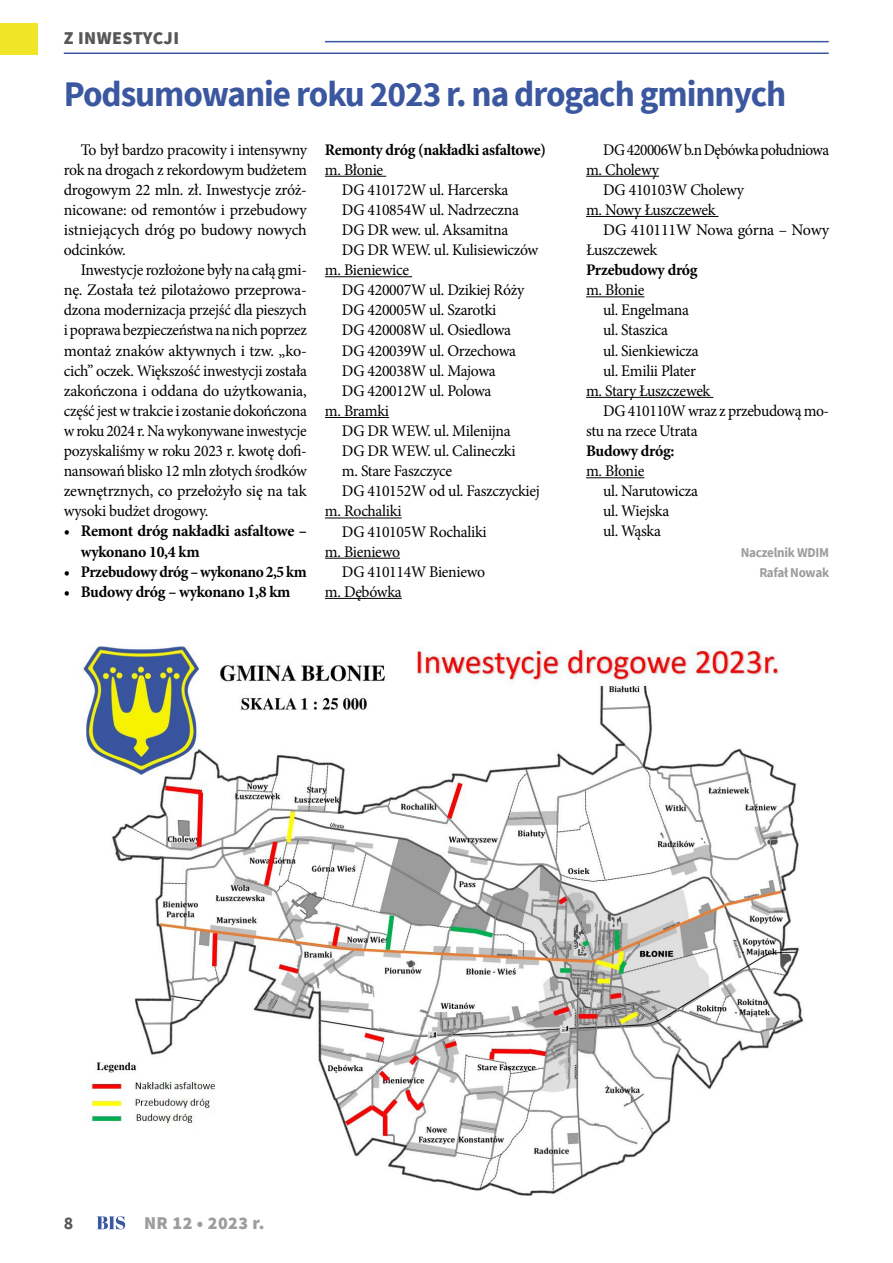
<style>
.page{position:relative;width:893px;height:1263px;background:#fff}
.page>*{position:absolute;margin:0;border:0;box-sizing:border-box;transform-origin:0 0}
.t1{font:700 36px "Source Sans Pro";letter-spacing:-.03em;color:#3b57a0}
.t2{font:900 18px "Source Sans Pro";letter-spacing:.025em;color:#9d9d9c}
.t3{font:900 18px "Source Sans Pro";letter-spacing:.025em;color:#575756}
.t4{font:700 18px "Source Sans Pro";color:#575756}
.t5{font:16.2px/20.1px "Minion Pro";letter-spacing:-.02em;color:#000;text-align:justify}
.t6{font:700 16.2px/20.1px "Minion Pro";letter-spacing:-.02em;color:#000}
.t7{font:16.2px "Minion Pro";letter-spacing:-.02em;color:#000;scale:.95 1}
.t8{font:16.2px "Minion Pro";letter-spacing:-.02em;color:#000;scale:.96 1}
.t9{font:700 13.5px/20.1px "Source Sans Pro";letter-spacing:-.02em;color:#9d9d9c;text-align:right}
</style>
<div class="page">
<hr style="left:325px;top:176px;width:61px;height:1px;background:#000">
<hr style="left:325px;top:276px;width:87px;height:1px;background:#000">
<hr style="left:325px;top:417px;width:64px;height:1px;background:#000">
<hr style="left:325px;top:518px;width:77px;height:1px;background:#000">
<hr style="left:325px;top:558px;width:75px;height:1px;background:#000">
<hr style="left:325px;top:598px;width:77px;height:1px;background:#000">
<hr style="left:586px;top:176px;width:73px;height:1px;background:#000">
<hr style="left:586px;top:216px;width:132px;height:1px;background:#000">
<hr style="left:586px;top:296px;width:58px;height:1px;background:#000">
<hr style="left:586px;top:397px;width:127px;height:1px;background:#000">
<hr style="left:586px;top:477px;width:58px;height:1px;background:#000">
<img style="left:82px;top:646px;width:722px;height:550px">
<svg style="left:97px;top:1216px;width:28px;height:13px"></svg>
<hr style="left:325px;top:41px;width:504px;height:1px;background:#3b57a0">
<hr style="left:64px;top:53px;width:765px;height:1px;background:#3b57a0">
<div style="left:0;top:24px;width:37px;height:31px;background:#f0e527"></div>
<p class="t3" style="left:64px;top:26px;width:117px">Z INWESTYCJI</p>
<h1 class="t1" style="left:64px;top:70px;width:724px">Podsumowanie roku 2023 r. na drogach gminnych</h1>
<p class="t5" style="left:64px;top:139px;width:245px;text-indent:17px">To był bardzo pracowity i intensywny rok na drogach z rekordowym budżetem drogowym 22 mln. zł. Inwestycje zróż&shy;nicowane: od remontów i przebudowy istniejących dróg po budowy nowych odcinków.</p>
<p class="t5" style="left:64px;top:260px;width:245px;text-indent:17px">Inwestycje rozłożone były na całą gmi&shy;nę. Została też pilotażowo przeprowa&shy;dzona modernizacja przejść dla pieszych i poprawa bezpieczeństwa na nich poprzez montaż znaków aktywnych i tzw. „ko&shy;cich” oczek. Większość inwestycji została zakończona i oddana do użytkowania, część jest w trakcie i zostanie dokończona w roku 2024 r. Na wykonywane inwestycje pozyskaliśmy w roku 2023 r. kwotę dofi&shy;nansowań blisko 12 mln złotych środków zewnętrznych, co przełożyło się na tak wysoki budżet drogowy.</p>
<p class="t6" style="left:81px;top:521px;width:228px;text-indent:-17px">• Remont dróg nakładki asfaltowe – wykonano 10,4 km</p>
<p class="t6" style="left:64px;top:561px;width:245px">• Przebudowy dróg – wykonano 2,5 km</p>
<p class="t6" style="left:64px;top:581px;width:228px">• Budowy dróg – wykonano 1,8 km</p>
<p class="t7" style="left:603px;top:138px;width:239px">DG 420006W b.n Dębówka południowa</p>
<p class="t5" style="left:586px;top:159px;width:74px">m. Cholewy</p>
<p class="t5" style="left:603px;top:180px;width:143px">DG 410103W Cholewy</p>
<p class="t5" style="left:586px;top:200px;width:131px">m. Nowy Łuszczewek</p>
<p class="t5" style="left:603px;top:220px;width:228px">DG 410111W Nowa górna – Nowy</p>
<p class="t5" style="left:586px;top:240px;width:73px">Łuszczewek</p>
<p class="t6" style="left:586px;top:260px;width:113px">Przebudowy dróg</p>
<p class="t5" style="left:586px;top:280px;width:60px">m. Błonie</p>
<p class="t5" style="left:603px;top:300px;width:87px">ul. Engelmana</p>
<p class="t5" style="left:603px;top:320px;width:67px">ul. Staszica</p>
<p class="t5" style="left:603px;top:340px;width:97px">ul. Sienkiewicza</p>
<p class="t5" style="left:603px;top:360px;width:95px">ul. Emilii Plater</p>
<p class="t5" style="left:586px;top:381px;width:126px">m. Stary Łuszczewek</p>
<p class="t8" style="left:603px;top:400px;width:237px">DG 410110W wraz z przebudową mo-</p>
<p class="t5" style="left:586px;top:421px;width:113px">stu na rzece Utrata</p>
<p class="t6" style="left:586px;top:441px;width:90px">Budowy dróg:</p>
<p class="t5" style="left:603px;top:461px;width:96px;text-align:left;text-indent:-17px">m. Błonie<br>ul. Narutowicza ul. Wiejska<br>ul. Wąska</p>
<p class="t9" style="left:741px;top:542px;width:90px">Naczelnik WDIM<br>Rafał Nowak</p>
<p class="t6" style="left:325px;top:139px;width:222px">Remonty dróg (nakładki asfaltowe)</p>
<p class="t5" style="left:325px;top:159px;width:60px">m. Błonie</p>
<p class="t5" style="left:342px;top:180px;width:168px">DG 410172W ul. Harcerska</p>
<p class="t5" style="left:342px;top:200px;width:178px">DG 410854W ul. Nadrzeczna</p>
<p class="t5" style="left:342px;top:220px;width:168px">DG DR wew. ul. Aksamitna</p>
<p class="t5" style="left:342px;top:240px;width:198px">DG DR WEW. ul. Kulisiewiczów</p>
<p class="t5" style="left:325px;top:260px;width:86px">m. Bieniewice</p>
<p class="t5" style="left:342px;top:280px;width:184px">DG 420007W ul. Dzikiej Róży</p>
<p class="t5" style="left:342px;top:300px;width:156px">DG 420005W ul. Szarotki</p>
<p class="t5" style="left:342px;top:320px;width:171px">DG 420008W ul. Osiedlowa</p>
<p class="t5" style="left:342px;top:340px;width:176px">DG 420039W ul. Orzechowa</p>
<p class="t5" style="left:342px;top:361px;width:155px">DG 420038W ul. Majowa</p>
<p class="t5" style="left:342px;top:381px;width:151px">DG 420012W ul. Polowa</p>
<p class="t5" style="left:325px;top:401px;width:66px">m. Bramki</p>
<p class="t5" style="left:342px;top:421px;width:170px">DG DR WEW. ul. Milenijna</p>
<p class="t5" style="left:342px;top:441px;width:175px">DG DR WEW. ul. Calineczki</p>
<p class="t5" style="left:342px;top:461px;width:112px">m. Stare Faszczyce</p>
<p class="t5" style="left:342px;top:481px;width:199px">DG 410152W od ul. Faszczyckiej</p>
<p class="t5" style="left:325px;top:501px;width:78px">m. Rochaliki</p>
<p class="t5" style="left:342px;top:521px;width:146px">DG 410105W Rochaliki</p>
<p class="t5" style="left:325px;top:541px;width:77px">m. Bieniewo</p>
<p class="t5" style="left:342px;top:562px;width:145px">DG 410114W Bieniewo</p>
<p class="t5" style="left:325px;top:582px;width:78px">m. Dębówka</p>
<p class="t4" style="left:64px;top:1211px;width:11px">8</p>
<p class="t2" style="left:144px;top:1211px;width:122px">NR 12 • 2023 R.</p>
</div>
